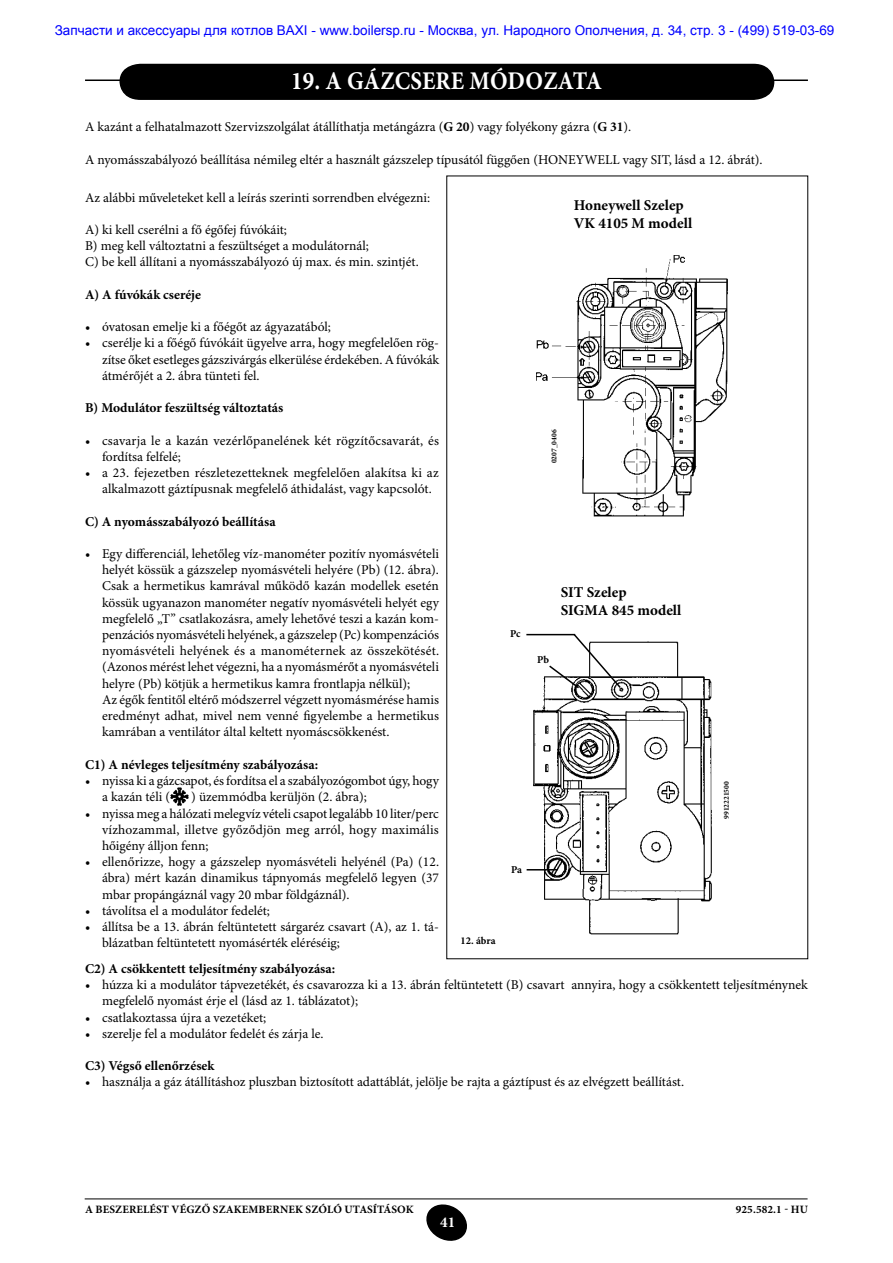
<style>
.page{position:relative;width:893px;height:1263px;background:#fff}
.page>*{position:absolute;margin:0;border:0;box-sizing:border-box;transform-origin:0 0}
.t1{font:700 25.5px "Minion Pro";letter-spacing:.01em;color:#fff;scale:.9 1}
.t2{font:700 15px/18px "Minion Pro";color:#000}
.t3{font:700 15px "Minion Pro";color:#fff}
.t4{font:13.5px/16.2px "Minion Pro";color:#000}
.t5{font:700 13.5px "Minion Pro";color:#000}
.t6{font:700 11.25px "Minion Pro";letter-spacing:.01em;color:#000}
.t7{font:700 10.5px "Minion Pro";letter-spacing:-.005em;color:#000}
.t8{font:700 7.5px "Minion Pro";color:#000}
.s1{font-weight:700}
</style>
<div class="page">
<svg style="left:426px;top:1204px;width:41px;height:37px"></svg>
<hr style="left:85px;top:1198px;width:723px;height:1px;background:#000">
<hr style="left:85px;top:80px;width:723px;height:1px;background:#000">
<div style="left:119px;top:63px;width:656px;height:37px;background:#000"></div>
<hr style="left:527px;top:869px;width:31px;height:1px;background:#000">
<hr style="left:526px;top:634px;width:49px;height:1px;background:#000">
<img style="left:533px;top:641px;width:179px;height:293px">
<svg style="left:547px;top:633px;width:75px;height:57px"></svg>
<img style="left:536px;top:255px;width:191px;height:262px">
<img style="left:170px;top:787px;width:19px;height:19px">
<h1 class="t1" style="left:291px;top:66px;width:347px">19. A GÁZCSERE MÓDOZATA</h1>
<p class="t4" style="left:85px;top:119px;width:548px">A kazánt a felhatalmazott Szervizszolgálat átállíthatja metángázra (<span class="s1">G 20</span>) vagy folyékony gázra (<span class="s1">G 31</span>).</p>
<p class="t4" style="left:85px;top:152px;width:679px">A nyomásszabályozó beállítása némileg eltér a használt gázszelep típusától függően (HONEYWELL vagy SIT, lásd a 12. ábrát).</p>
<p class="t4" style="left:85px;top:190px;width:347px">Az alábbi műveleteket kell a leírás szerinti sorrendben elvégezni:</p>
<p class="t4" style="left:85px;top:222px;width:335px">A) ki kell cserélni a fő égőfej fúvókáit;<br>B) meg kell változtatni a feszültséget a modulátornál;<br>C) be kell állítani a nyomásszabályozó új max. és min. szintjét.</p>
<p class="t5" style="left:85px;top:286px;width:118px">A) A fúvókák cseréje</p>
<p class="t4" style="left:85px;top:319px;width:247px">• óvatosan emelje ki a főégőt az ágyazatából;</p>
<p class="t4" style="left:102px;top:336px;width:339px;text-align:justify;text-indent:-17px">• cserélje ki a főégő fúvókáit ügyelve arra, hogy megfelelően rög&shy;zítse őket esetleges gázszivárgás elkerülése érdekében. A fúvókák átmérőjét a 2. ábra tünteti fel.</p>
<p class="t5" style="left:85px;top:400px;width:200px">B) Modulátor feszültség változtatás</p>
<p class="t4" style="left:102px;top:433px;width:338px;text-indent:-17px">• csavarja le a kazán vezérlőpanelének két rögzítőcsavarát, és fordítsa felfelé;</p>
<p class="t4" style="left:102px;top:465px;width:338px;text-indent:-17px">• a 23. fejezetben részletezetteknek megfelelően alakítsa ki az alkalmazott gáztípusnak megfelelő áthidalást, vagy kapcsolót.</p>
<p class="t5" style="left:85px;top:513px;width:192px">C) A nyomásszabályozó beállítása</p>
<p class="t4" style="left:102px;top:546px;width:339px;text-indent:-17px">• Egy differenciál, lehetőleg víz-manométer pozitív nyomásvételi helyét kössük a gázszelep nyomásvételi helyére (Pb) (12. ábra).<br>Csak a hermetikus kamrával működő kazán modellek esetén kössük ugyanazon manométer negatív nyomásvételi helyét egy megfelelő „T” csatlakozásra, amely lehetővé teszi a kazán kom&shy;penzációs nyomásvételi helyének, a gázszelep (Pc) kompenzációs nyomásvételi helyének és a manométernek az összekötését. (Azonos mérést lehet végezni, ha a nyomásmérőt a nyomásvételi helyre (Pb) kötjük a hermetikus kamra frontlapja nélkül);<br>Az égők fentitől eltérő módszerrel végzett nyomásmérése hamis eredményt adhat, mivel nem venné figyelembe a hermetikus kamrában a ventilátor által keltett nyomáscsökkenést.</p>
<p class="t5" style="left:85px;top:756px;width:235px">C1) A névleges teljesítmény szabályozása:</p>
<p class="t4" style="left:102px;top:773px;width:338px;text-indent:-17px">• nyissa ki a gázcsapot, és fordítsa el a szabályozógombot úgy, hogy a kazán téli (</p>
<p class="t2" style="left:574px;top:196px;width:120px">Honeywell Szelep<br>VK 4105 M modell</p>
<p class="t8" style="left:550px;top:463px;width:35px;rotate:-90deg">0207_0406</p>
<p class="t2" style="left:561px;top:583px;width:122px">SIT Szelep<br>SIGMA 845 modell</p>
<p class="t7" style="left:510px;top:627px;width:12px">Pc</p>
<p class="t7" style="left:537px;top:654px;width:13px">Pb</p>
<p class="t8" style="left:722px;top:819px;width:39px;rotate:-90deg">9912221500</p>
<p class="t4" style="left:191px;top:789px;width:177px">) üzemmódba kerüljön (2. ábra);</p>
<p class="t4" style="left:102px;top:806px;width:338px;text-align:justify;text-indent:-17px">• nyissa meg a hálózati melegvíz vételi csapot legalább 10 liter/perc vízhozammal, illetve győződjön meg arról, hogy maximális hőigény álljon fenn;</p>
<p class="t4" style="left:102px;top:854px;width:338px;text-align:justify;text-indent:-17px">• ellenőrizze, hogy a gázszelep nyomásvételi helyénél (Pa) (12. ábra) mért kazán dinamikus tápnyomás megfelelő legyen (37 mbar propángáznál vagy 20 mbar földgáznál).</p>
<p class="t4" style="left:85px;top:903px;width:186px">• távolítsa el a modulátor fedelét;</p>
<p class="t4" style="left:102px;top:919px;width:338px;text-indent:-17px">• állítsa be a 13. ábrán feltüntetett sárgaréz csavart (A), az 1. tá&shy;blázatban feltüntetett nyomásérték eléréséig;</p>
<p class="t5" style="left:85px;top:960px;width:252px">C2) A csökkentett teljesítmény szabályozása:</p>
<p class="t4" style="left:102px;top:977px;width:707px;text-indent:-17px">• húzza ki a modulátor tápvezetékét, és csavarozza ki a 13. ábrán feltüntetett (B) csavart annyira, hogy a csökkentett teljesítménynek megfelelő nyomást érje el (lásd az 1. táblázatot);</p>
<p class="t4" style="left:85px;top:1010px;width:183px">• csatlakoztassa újra a vezetéket;</p>
<p class="t4" style="left:85px;top:1026px;width:240px">• szerelje fel a modulátor fedelét és zárja le.</p>
<p class="t5" style="left:85px;top:1058px;width:131px">C3) Végső ellenőrzések</p>
<p class="t4" style="left:85px;top:1074px;width:601px">• használja a gáz átállításhoz pluszban biztosított adattáblát, jelölje be rajta a gáztípust és az elvégzett beállítást.</p>
<p class="t7" style="left:511px;top:863px;width:12px">Pa</p>
<p class="t7" style="left:461px;top:935px;width:36px">12. ábra</p>
<p class="t6" style="left:85px;top:1203px;width:330px">A BESZERELÉST VÉGZŐ SZAKEMBERNEK SZÓLÓ UTASÍTÁSOK</p>
<p class="t6" style="left:736px;top:1203px;width:74px">925.582.1 - HU</p>
<p class="t3" style="left:440px;top:1213px;width:16px">41</p>
</div>
